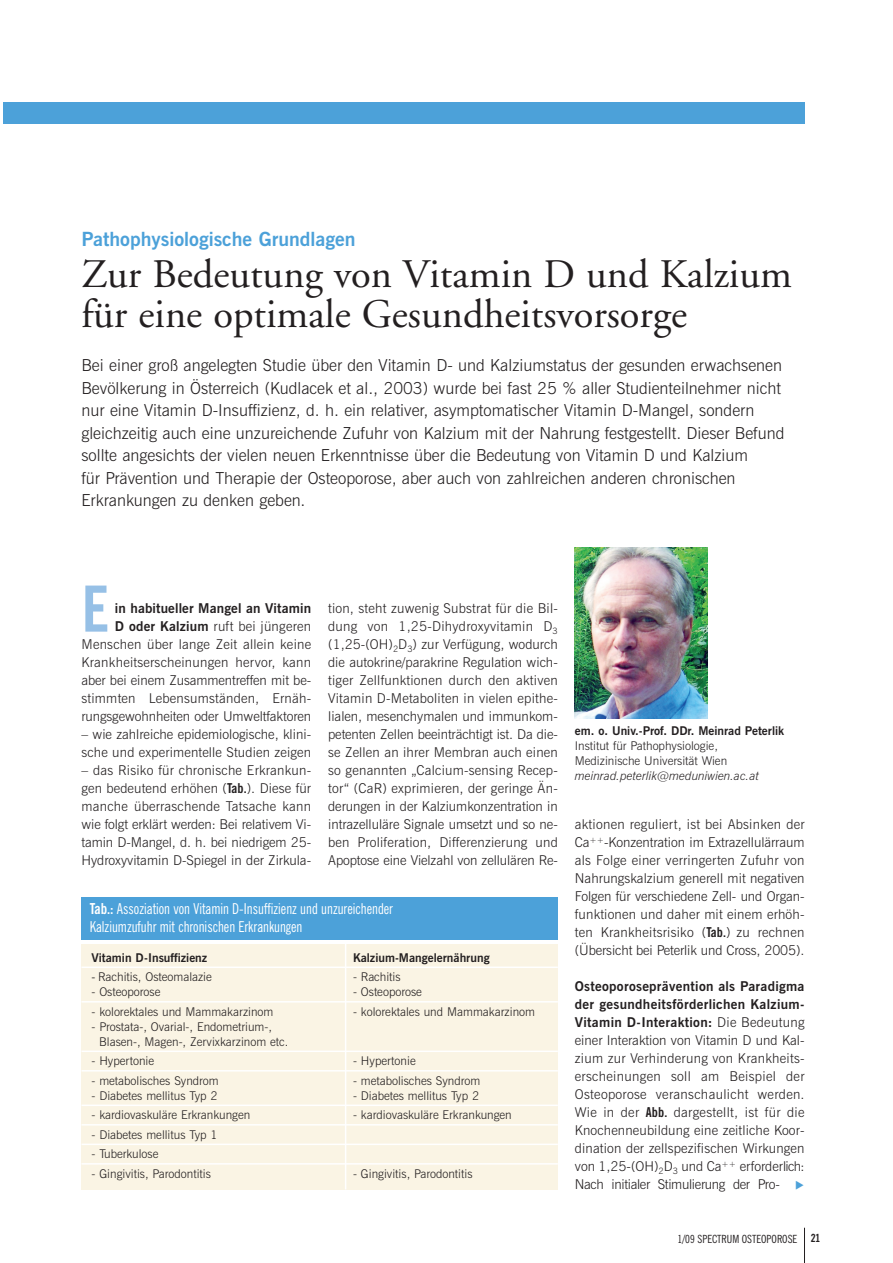
<style>
.page{position:relative;width:893px;height:1263px;background:#fff}
.page>*{position:absolute;margin:0;border:0;box-sizing:border-box;transform-origin:0 0}
.t1{font:700 condensed 63px "News Gothic BT";color:#96c0e6}
.t2{font:40.5px/40.5px "Adobe Garamond";color:#231f20}
.t3{font:700 19.5px "News Gothic BT";color:#4ca1d9}
.t4{font:300 16.5px/22.5px "News Gothic BT";color:#231f20}
.t5{font:condensed 15px/18px "News Gothic BT";color:#fff;scale:.95 1}
.t6{font:300 13.5px/18px "News Gothic BT";color:#231f20;text-align:justify}
.t7{font:300 13.5px/18px "News Gothic BT";letter-spacing:.02em;color:#231f20;text-align:right}
.t8{font:300 12px/15px "News Gothic BT";color:#231f20}
.t9{font:700 12px "News Gothic BT";color:#231f20}
.t10{font:italic 300 12px "News Gothic BT";color:#231f20}
.t11{font:condensed 11.25px "News Gothic BT";color:#231f20}
.s1{font-weight:700}
.s2{font-weight:700;font-stretch:condensed}
.s3{font-weight:400;font-stretch:condensed}
</style>
<div class="page">
<hr style="left:804px;top:1227px;width:1px;height:36px;background:#231f20">
<div style="left:3px;top:103px;width:801px;height:21px;background:#4ca1d9"></div>
<img style="left:575px;top:548px;width:132px;height:170px">
<div style="left:81px;top:944px;width:477px;height:245px;background:#faf4e4"></div>
<div style="left:81px;top:897px;width:477px;height:42px;background:#4ca1d9"></div>
<hr style="left:81px;top:966px;width:477px;height:2px;background:#fff">
<hr style="left:81px;top:1001px;width:477px;height:1px;background:#fff">
<hr style="left:81px;top:1050px;width:477px;height:2px;background:#fff">
<hr style="left:81px;top:1070px;width:477px;height:1px;background:#fff">
<hr style="left:81px;top:1104px;width:477px;height:2px;background:#fff">
<hr style="left:81px;top:1124px;width:477px;height:1px;background:#fff">
<hr style="left:81px;top:1143px;width:477px;height:2px;background:#fff">
<hr style="left:81px;top:1163px;width:477px;height:1px;background:#fff">
<hr style="left:345px;top:942px;width:1px;height:247px;background:#fff">
<h3 class="t3" style="left:81px;top:232px;width:276px">Pathophysiologische Grundlagen</h3>
<h2 class="t2" style="left:81px;top:257px;width:712px">Zur Bedeutung von Vitamin D und Kalzium für eine optimale Gesundheitsvorsorge</h2>
<p class="t4" style="left:81px;top:356px;width:704px">Bei einer groß angelegten Studie über den Vitamin D- und Kalziumstatus der gesunden erwachsenen Bevölkerung in Österreich (Kudlacek et al., 2003) wurde bei fast 25 % aller Studienteilnehmer nicht nur eine Vitamin D-Insuffizienz, d. h. ein relativer, asymptomatischer Vitamin D-Mangel, sondern gleichzeitig auch eine unzureichende Zufuhr von Kalzium mit der Nahrung festgestellt. Dieser Befund sollte angesichts der vielen neuen Erkenntnisse über die Bedeutung von Vitamin D und Kalzium<br>für Prävention und Therapie der Osteoporose, aber auch von zahlreichen anderen chronischen Erkrankungen zu denken geben.</p>
<h1 class="t1" style="left:81px;top:578px;width:29px">E</h1>
<p class="t7" style="left:81px;top:600px;width:231px"><span class="s1">in habitueller Mangel an Vitamin<br>D oder Kalzium</span> ruft bei jüngeren Menschen über lange Zeit allein keine Krankheitserscheinungen hervor, kann aber bei einem Zusammentreffen mit be&shy;stimmten Lebensumständen, Ernäh&shy;rungsgewohnheiten oder Umweltfaktoren</p>
<p class="t6" style="left:81px;top:726px;width:231px">– wie zahlreiche epidemiologische, klini&shy;sche und experimentelle Studien zeigen</p>
<p class="t6" style="left:81px;top:762px;width:231px">– das Risiko für chronische Erkrankun&shy;gen bedeutend erhöhen (<span class="s2">Tab.</span>). Diese für manche überraschende Tatsache kann wie folgt erklärt werden: Bei relativem Vi&shy;tamin D-Mangel, d. h. bei niedrigem 25- Hydroxyvitamin D-Spiegel in der Zirkula-</p>
<p class="t6" style="left:328px;top:600px;width:231px">tion, steht zuwenig Substrat für die Bil&shy;dung von 1,25-Dihydroxyvitamin D<sub>3 </sub>(1,25-(OH)<sub>2</sub>D<sub>3</sub>) zur Verfügung, wodurch die autokrine/parakrine Regulation wich&shy;tiger Zellfunktionen durch den aktiven Vitamin D-Metaboliten in vielen epithe&shy;lialen, mesenchymalen und immunkom&shy;petenten Zellen beeinträchtigt ist. Da die&shy;se Zellen an ihrer Membran auch einen so genannten „Calcium-sensing Recep&shy;tor“ (CaR) exprimieren, der geringe Än&shy;derungen in der Kalziumkonzentration in intrazelluläre Signale umsetzt und so ne&shy;ben Proliferation, Differenzierung und Apoptose eine Vielzahl von zellulären Re-</p>
<p class="t5" style="left:90px;top:900px;width:320px"><span class="s1">Tab.:</span> Assoziation von Vitamin D-Insuffizienz und unzureichender<br>Kalziumzufuhr mit chronischen Erkrankungen</p>
<p class="t9" style="left:91px;top:953px;width:117px">Vitamin D-Insuffizienz</p>
<p class="t9" style="left:353px;top:953px;width:138px">Kalzium-Mangelernährung</p>
<p class="t8" style="left:91px;top:970px;width:122px"><span class="s3">-</span> Rachitis, Osteomalazie</p>
<p class="t8" style="left:353px;top:970px;width:49px">- Rachitis</p>
<p class="t8" style="left:91px;top:985px;width:70px">- Osteoporose</p>
<p class="t8" style="left:353px;top:985px;width:70px">- Osteoporose</p>
<p class="t8" style="left:91px;top:1005px;width:183px">- kolorektales und Mammakarzinom</p>
<p class="t8" style="left:353px;top:1005px;width:183px">- kolorektales und Mammakarzinom</p>
<p class="t8" style="left:99px;top:1020px;width:190px;text-indent:-8px">- Prostata-, Ovarial-, Endometrium-,<br>Blasen-, Magen-, Zervixkarzinom etc.</p>
<p class="t8" style="left:91px;top:1054px;width:64px">- Hypertonie</p>
<p class="t8" style="left:353px;top:1054px;width:64px">- Hypertonie</p>
<p class="t8" style="left:91px;top:1074px;width:129px">- metabolisches Syndrom</p>
<p class="t8" style="left:353px;top:1074px;width:129px">- metabolisches Syndrom</p>
<p class="t8" style="left:91px;top:1089px;width:128px">- Diabetes mellitus Typ 2</p>
<p class="t8" style="left:353px;top:1089px;width:128px">- Diabetes mellitus Typ 2</p>
<p class="t8" style="left:91px;top:1108px;width:160px">- kardiovaskuläre Erkrankungen</p>
<p class="t8" style="left:353px;top:1108px;width:160px">- kardiovaskuläre Erkrankungen</p>
<p class="t8" style="left:91px;top:1128px;width:128px">- Diabetes mellitus Typ 1</p>
<p class="t8" style="left:91px;top:1147px;width:68px">- Tuberkulose</p>
<p class="t8" style="left:91px;top:1167px;width:121px">- Gingivitis, Parodontitis</p>
<p class="t8" style="left:353px;top:1167px;width:121px">- Gingivitis, Parodontitis</p>
<p class="t9" style="left:575px;top:726px;width:211px">em. o. Univ.-Prof. DDr. Meinrad Peterlik</p>
<p class="t8" style="left:575px;top:740px;width:154px">Institut für Pathophysiologie,<br>Medizinische Universität Wien</p>
<p class="t10" style="left:575px;top:771px;width:186px">meinrad.peterlik@meduniwien.ac.at</p>
<p class="t6" style="left:575px;top:816px;width:231px">aktionen reguliert, ist bei Absinken der Ca<sup>++</sup>-Konzentration im Extrazellulärraum als Folge einer verringerten Zufuhr von Nahrungskalzium generell mit negativen Folgen für verschiedene Zell- und Organ&shy;funktionen und daher mit einem erhöh&shy;ten Krankheitsrisiko (<span class="s2">Tab.</span>) zu rechnen (Übersicht bei Peterlik und Cross, 2005).</p>
<p class="t6" style="left:575px;top:978px;width:231px"><span class="s1">Osteoporoseprävention als Paradigma der gesundheitsförderlichen Kalzium-Vitamin D-Interaktion:</span> Die Bedeutung einer Interaktion von Vitamin D und Kal&shy;zium zur Verhinderung von Krankheits&shy;erscheinungen soll am Beispiel der Osteoporose veranschaulicht werden.<br>Wie in der <span class="s2">Abb.</span> dargestellt, ist für die Knochenneubildung eine zeitliche Koor&shy;dination der zellspezifischen Wirkungen von 1,25-(OH)<sub>2</sub>D<sub>3</sub> und Ca<sup>++</sup> erforderlich:<br>Nach initialer Stimulierung der Pro-</p>
<p class="t11" style="left:677px;top:1233px;width:144px">1/09 SPECTRUM OSTEOPOROSE <span class="s1">21</span></p>
</div>
